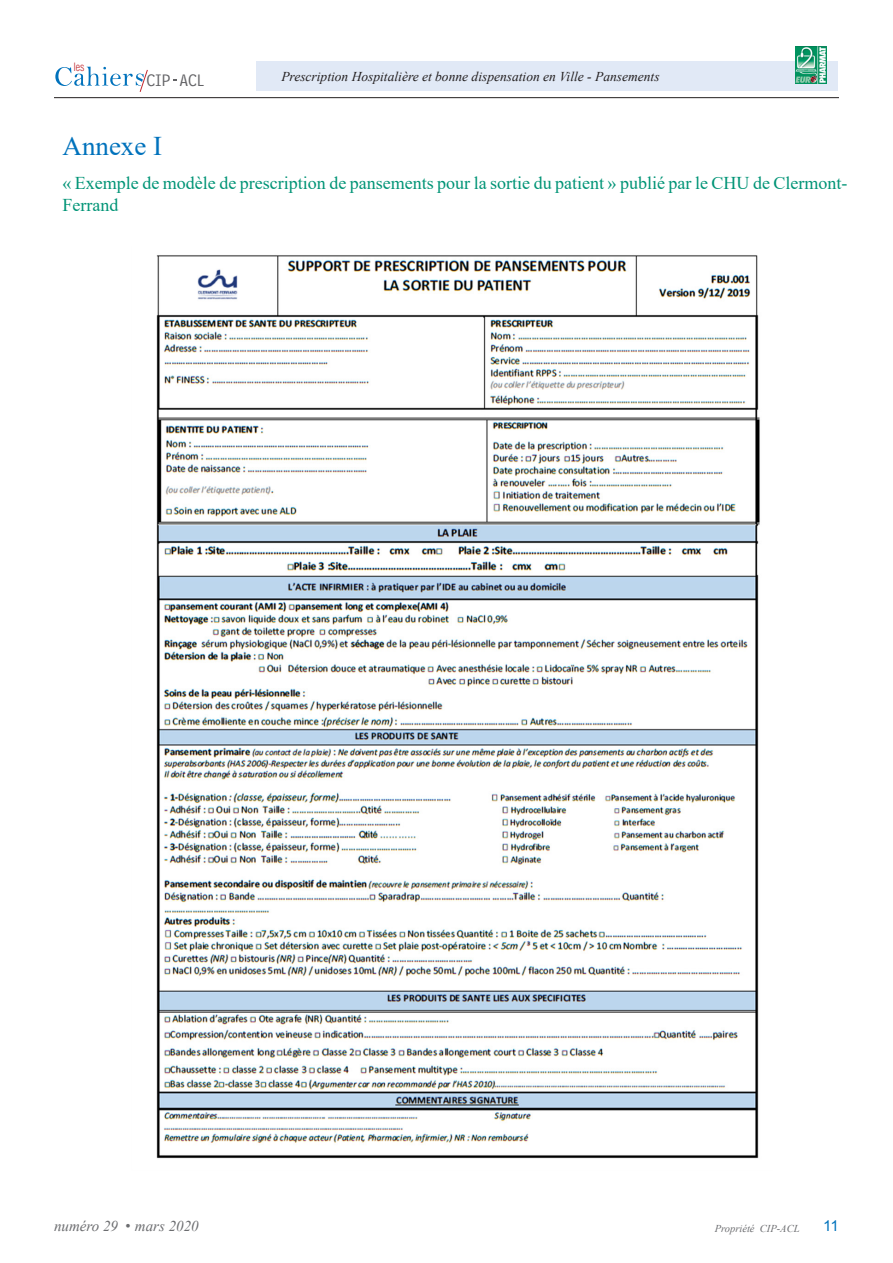
<style>
.page{position:relative;width:893px;height:1263px;background:#fff}
.page>*{position:absolute;margin:0;border:0;box-sizing:border-box;transform-origin:0 0}
.t1{font:27px "Times New Roman";color:#0072bc}
.t2{font:18px/21.6px "Times New Roman";color:#009476}
.t3{font:300 17.7px "Bell Design";letter-spacing:.02em;color:#636366}
.t4{font:italic 15px "Times New Roman";color:#6c6d70}
.t5{font:15px "Arial MT Std";color:#0072bc}
.t6{font:italic 13.5px "Times New Roman";color:#231f20}
.t7{font:300 condensed 11.25px "Helvetica";color:#c0262d}
.t8{font:italic 10.5px "Times New Roman";color:#6c6d70}
.s1{font-family:"Arial MT Std";font-style:normal}
</style>
<div class="page">
<hr style="left:54px;top:97px;width:785px;height:1px;background:#231f20">
<div style="left:257px;top:61px;width:581px;height:30px;background:#e1e9f6"></div>
<svg style="left:55px;top:67px;width:93px;height:25px"></svg>
<img style="left:795px;top:47px;width:31px;height:37px">
<img style="left:156px;top:255px;width:604px;height:904px">
<p class="t7" style="left:73px;top:60px;width:13px">les</p>
<p class="t3" style="left:147px;top:69px;width:25px">CIP</p>
<p class="t6" style="left:281px;top:67px;width:380px">Prescription Hospitalière et bonne dispensation en Ville - Pansements</p>
<p class="t3" style="left:179px;top:70px;width:26px">ACL</p>
<h1 class="t1" style="left:63px;top:127px;width:101px">Annexe I</h1>
<p class="t2" style="left:63px;top:172px;width:786px">« Exemple de modèle de prescription de pansements pour la sortie du patient » publié par le CHU de Clermont-<br>Ferrand</p>
<p class="t4" style="left:54px;top:1216px;width:146px">numéro 29 <span class="s1">•</span> mars 2020</p>
<p class="t8" style="left:715px;top:1221px;width:86px">Propriété CIP-ACL</p>
<p class="t5" style="left:823px;top:1217px;width:17px">11</p>
</div>
